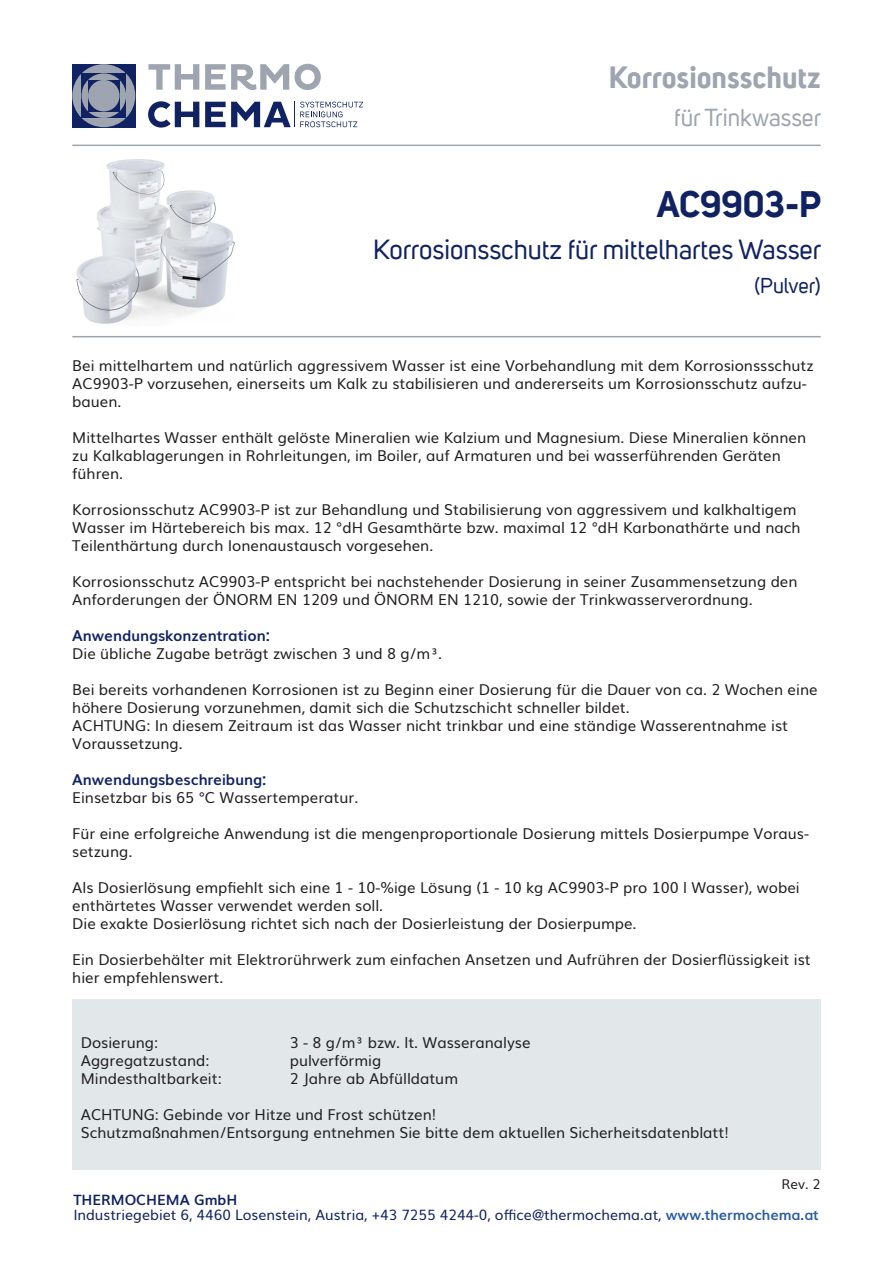
<style>
.page{position:relative;width:893px;height:1263px;background:#fff}
.page>*{position:absolute;margin:0;border:0;box-sizing:border-box;transform-origin:0 0}
.Artikelnummer{font:700 36px "Uni Sans";color:#102261}
.t1{font:700 30px "Uni Sans";color:#9ea5b0}
.Artikelbeschreibung{font:27px "Uni Sans";color:#102261}
.Artikelbeschreibung-2{font:24px "Uni Sans";color:#9ea5b0}
.Artikelbeschreibung-3{font:21px "Uni Sans";color:#102261}
.Artikeltext{font:15px/18px "Muli";color:#231f20}
.Anwendungsbeschreibu{font:15px/18px "Muli";color:#231f20}
.Anwendungskonzentrat{font:15px/18px "Muli";color:#231f20}
.Eigenschaften{font:15px "Muli";color:#231f20}
.Anwendungskonzentrat-2{font:700 15px "Muli";color:#102261}
.Anwendungsbeschreibu-2{font:700 15px "Muli";color:#102261}
.t2{font:14.25px "Muli";color:#102261}
.t3{font:700 14.25px "Muli";color:#102261}
.t4{font:13.5px "Muli";color:#231f20}
.s1{font-weight:700;color:#285ca4}
</style>
<div class="page">
<div style="left:72px;top:999px;width:749px;height:170px;background:#e2e7ea"></div>
<img style="left:76px;top:159px;width:158px;height:165px">
<hr style="left:72px;top:145px;width:749px;height:1px;background:#9ea5b0">
<hr style="left:72px;top:336px;width:749px;height:1px;background:#9ea5b0">
<svg style="left:148px;top:64px;width:51px;height:26px"></svg>
<svg style="left:205px;top:64px;width:116px;height:26px"></svg>
<svg style="left:148px;top:101px;width:51px;height:27px"></svg>
<div style="left:72px;top:64px;width:63px;height:63px;background:#102261"></div>
<div style="left:72px;top:64px;width:63px;height:63px;background:#9ea5b0;border-radius:50%"></div>
<div style="left:82px;top:73px;width:44px;height:45px;background:#102261"></div>
<div style="left:82px;top:73px;width:44px;height:45px;background:#9ea5b0;border-radius:50%"></div>
<svg style="left:88px;top:80px;width:32px;height:31px"></svg>
<div style="left:88px;top:80px;width:32px;height:31px;background:#9ea5b0;border-radius:50%"></div>
<svg style="left:205px;top:102px;width:158px;height:25px"></svg>
<p class="t1" style="left:609px;top:59px;width:214px">Korrosionsschutz</p>
<p class="Artikelbeschreibung-2" style="left:674px;top:104px;width:148px">für Trinkwasser</p>
<p class="Artikelnummer" style="left:657px;top:182px;width:166px">AC9903-P</p>
<p class="Artikelbeschreibung" style="left:373px;top:234px;width:450px">Korrosionsschutz für mittelhartes Wasser</p>
<p class="Artikelbeschreibung-3" style="left:754px;top:274px;width:68px">(Pulver)</p>
<p class="Artikeltext" style="left:72px;top:355px;width:743px">Bei mittelhartem und natürlich aggressivem Wasser ist eine Vorbehandlung mit dem Korrosionssschutz<br>AC9903-P vorzusehen, einerseits um Kalk zu stabilisieren und andererseits um Korrosionsschutz aufzu&shy;bauen.</p>
<p class="Artikeltext" style="left:72px;top:427px;width:735px">Mittelhartes Wasser enthält gelöste Mineralien wie Kalzium und Magnesium. Diese Mineralien können zu Kalkablagerungen in Rohrleitungen, im Boiler, auf Armaturen und bei wasserführenden Geräten führen.</p>
<p class="Artikeltext" style="left:72px;top:499px;width:730px">Korrosionsschutz AC9903-P ist zur Behandlung und Stabilisierung von aggressivem und kalkhaltigem<br>Wasser im Härtebereich bis max. 12 °dH Gesamthärte bzw. maximal 12 °dH Karbonathärte und nach<br>Teilenthärtung durch Ionenaustausch vorgesehen.</p>
<p class="Artikeltext" style="left:72px;top:571px;width:727px">Korrosionsschutz AC9903-P entspricht bei nachstehender Dosierung in seiner Zusammensetzung den<br>Anforderungen der ÖNORM EN 1209 und ÖNORM EN 1210, sowie der Trinkwasserverordnung.</p>
<p class="Anwendungskonzentrat-2" style="left:72px;top:623px;width:199px">Anwendungskonzentration:</p>
<p class="Anwendungskonzentrat" style="left:72px;top:643px;width:371px">Die übliche Zugabe beträgt zwischen 3 und 8 g/m³.</p>
<p class="Anwendungskonzentrat" style="left:72px;top:679px;width:747px">Bei bereits vorhandenen Korrosionen ist zu Beginn einer Dosierung für die Dauer von ca. 2 Wochen eine höhere Dosierung vorzunehmen, damit sich die Schutzschicht schneller bildet.</p>
<p class="Anwendungskonzentrat" style="left:72px;top:715px;width:717px">ACHTUNG: In diesem Zeitraum ist das Wasser nicht trinkbar und eine ständige Wasserentnahme ist<br>Voraussetzung.</p>
<p class="Anwendungsbeschreibu-2" style="left:72px;top:767px;width:196px">Anwendungsbeschreibung:</p>
<p class="Anwendungsbeschreibu" style="left:72px;top:787px;width:288px">Einsetzbar bis 65 °C Wassertemperatur.</p>
<p class="Anwendungsbeschreibu" style="left:72px;top:823px;width:738px">Für eine erfolgreiche Anwendung ist die mengenproportionale Dosierung mittels Dosierpumpe Voraus&shy;setzung.</p>
<p class="Anwendungsbeschreibu" style="left:72px;top:877px;width:729px">Als Dosierlösung empfiehlt sich eine 1 - 10-%ige Lösung (1 - 10 kg AC9903-P pro 100 l Wasser), wobei enthärtetes Wasser verwendet werden soll.</p>
<p class="Anwendungsbeschreibu" style="left:72px;top:913px;width:566px">Die exakte Dosierlösung richtet sich nach der Dosierleistung der Dosierpumpe.</p>
<p class="Anwendungsbeschreibu" style="left:72px;top:949px;width:740px">Ein Dosierbehälter mit Elektrorührwerk zum einfachen Ansetzen und Aufrühren der Dosierflüssigkeit ist hier empfehlenswert.</p>
<p class="Eigenschaften" style="left:81px;top:1030px;width:79px">Dosierung:</p>
<p class="Eigenschaften" style="left:290px;top:1030px;width:242px">3 - 8 g/m³ bzw. lt. Wasseranalyse</p>
<p class="Eigenschaften" style="left:81px;top:1048px;width:130px">Aggregatzustand:</p>
<p class="Eigenschaften" style="left:290px;top:1048px;width:93px">pulverförmig</p>
<p class="Eigenschaften" style="left:81px;top:1066px;width:142px">Mindesthaltbarkeit:</p>
<p class="Eigenschaften" style="left:290px;top:1066px;width:170px">2 Jahre ab Abfülldatum</p>
<p class="Eigenschaften" style="left:81px;top:1102px;width:357px">ACHTUNG: Gebinde vor Hitze und Frost schützen!</p>
<p class="Eigenschaften" style="left:81px;top:1120px;width:649px">Schutzmaßnahmen/Entsorgung entnehmen Sie bitte dem aktuellen Sicherheitsdatenblatt!</p>
<p class="t4" style="left:781px;top:1173px;width:41px">Rev. 2</p>
<p class="t3" style="left:73px;top:1189px;width:166px">THERMOCHEMA GmbH</p>
<p class="t2" style="left:73px;top:1204px;width:747px">Industriegebiet 6, 4460 Losenstein, Austria, +43 7255 4244-0, office@thermochema.at, <span class="s1">www.thermochema.at</span></p>
</div>
